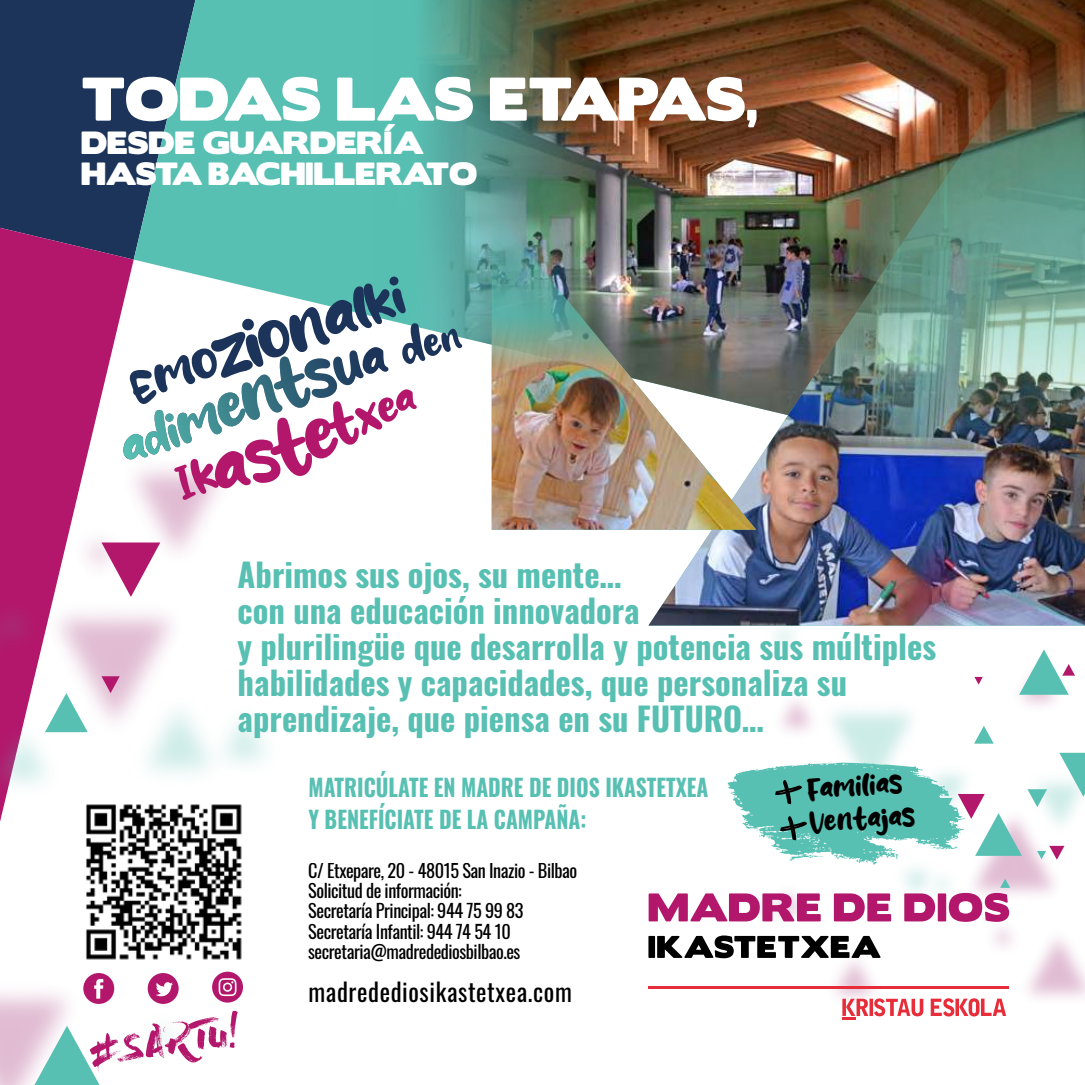
<style>
.page{position:relative;width:1085px;height:1085px;background:#fff}
.page>*{position:absolute;margin:0;border:0;box-sizing:border-box;transform-origin:0 0}
.t1{font:54.9px "Boris Black Bloxx";color:#fff}
.t2{font:700 32.62px/36px "Oswald";color:#57c0b3}
.t3{font:29.47px/33.5px "Laguna Smile";color:#000;scale:.92 1}
.t4{font:28.57px/31.3px "Boris Black Bloxx";color:#fff}
.t5{font:24.75px "Oswald";letter-spacing:.025em;color:#000}
.t6{font:700 23.62px/31.7px "Oswald";color:#57c0b3;scale:.91 1}
.t7{font:18.22px/20.2px "Oswald";letter-spacing:-.025em;color:#000}
</style>
<div class="page">
<div style="left:0;top:0;width:134px;height:228px;background:#1c345a"></div>
<svg style="left:134px;top:0;width:237px;height:276px;background:#51afa8"></svg>
<img style="left:371px;top:0;width:277px;height:345px">
<svg style="left:0;top:228px;width:134px;height:135px;background:#a2206d"></svg>
<svg style="left:648px;top:0;width:436px;height:148px;background:#72482b"></svg>
<img style="left:648px;top:148px;width:436px;height:332px">
<img style="left:566px;top:480px;width:518px;height:540px">
<img style="left:0;top:363px;width:266px;height:721px">
<svg style="left:930px;top:998px;width:75px;height:18px"></svg>
<hr style="left:648px;top:986px;width:360px;height:2px;background:#e72d39">
<svg style="left:842px;top:998px;width:81px;height:21px"></svg>
<svg style="left:648px;top:935px;width:232px;height:23px"></svg>
<svg style="left:148px;top:972px;width:31px;height:31px"></svg>
<svg style="left:83px;top:972px;width:31px;height:31px"></svg>
<svg style="left:212px;top:971px;width:31px;height:31px"></svg>
<svg style="left:123px;top:276px;width:340px;height:224px"></svg>
<img style="left:491px;top:208px;width:265px;height:107px">
<img style="left:491px;top:315px;width:265px;height:214px">
<svg style="left:974px;top:676px;width:8px;height:8px"></svg>
<svg style="left:648px;top:878px;width:362px;height:43px"></svg>
<svg style="left:973px;top:725px;width:20px;height:18px"></svg>
<svg style="left:1059px;top:752px;width:25px;height:44px"></svg>
<svg style="left:1018px;top:649px;width:56px;height:45px"></svg>
<svg style="left:1027px;top:789px;width:19px;height:18px"></svg>
<svg style="left:1036px;top:845px;width:28px;height:14px"></svg>
<svg style="left:101px;top:676px;width:19px;height:17px"></svg>
<svg style="left:101px;top:542px;width:59px;height:55px"></svg>
<svg style="left:45px;top:693px;width:43px;height:39px"></svg>
<img style="left:81px;top:799px;width:165px;height:165px">
<svg style="left:34px;top:1010px;width:204px;height:74px"></svg>
<svg style="left:727px;top:762px;width:294px;height:103px"></svg>
<h1 class="t1" style="left:81px;top:58px;width:678px">TODAS LAS ETAPAS,</h1>
<p class="t4" style="left:81px;top:128px;width:398px">DESDE GUARDERÍA<br>HASTA BACHILLERATO</p>
<p class="t2" style="left:237px;top:559px;width:700px">Abrimos sus ojos, su mente…<br>con una educación innovadora<br>y plurilingüe que desarrolla y potencia sus múltiples habilidades y capacidades, que personaliza su aprendizaje, que piensa en su FUTURO…</p>
<p class="t6" style="left:308px;top:773px;width:441px">MATRICÚLATE EN MADRE DE DIOS IKASTETXEA<br>Y BENEFÍCIATE DE LA CAMPAÑA:</p>
<p class="t7" style="left:308px;top:858px;width:270px">C/ Etxepare, 20 - 48015 San Inazio - Bilbao Solicitud de información:<br>Secretaría Principal: 944 75 99 83<br>Secretaría Infantil: 944 74 54 10 secretaria@madredediosbilbao.es</p>
<p class="t3" style="left:806px;top:774px;width:116px;rotate:-4deg">Familias<br>Ventajas</p>
<p class="t5" style="left:308px;top:969px;width:265px">madredediosikastetxea.com</p>
</div>
